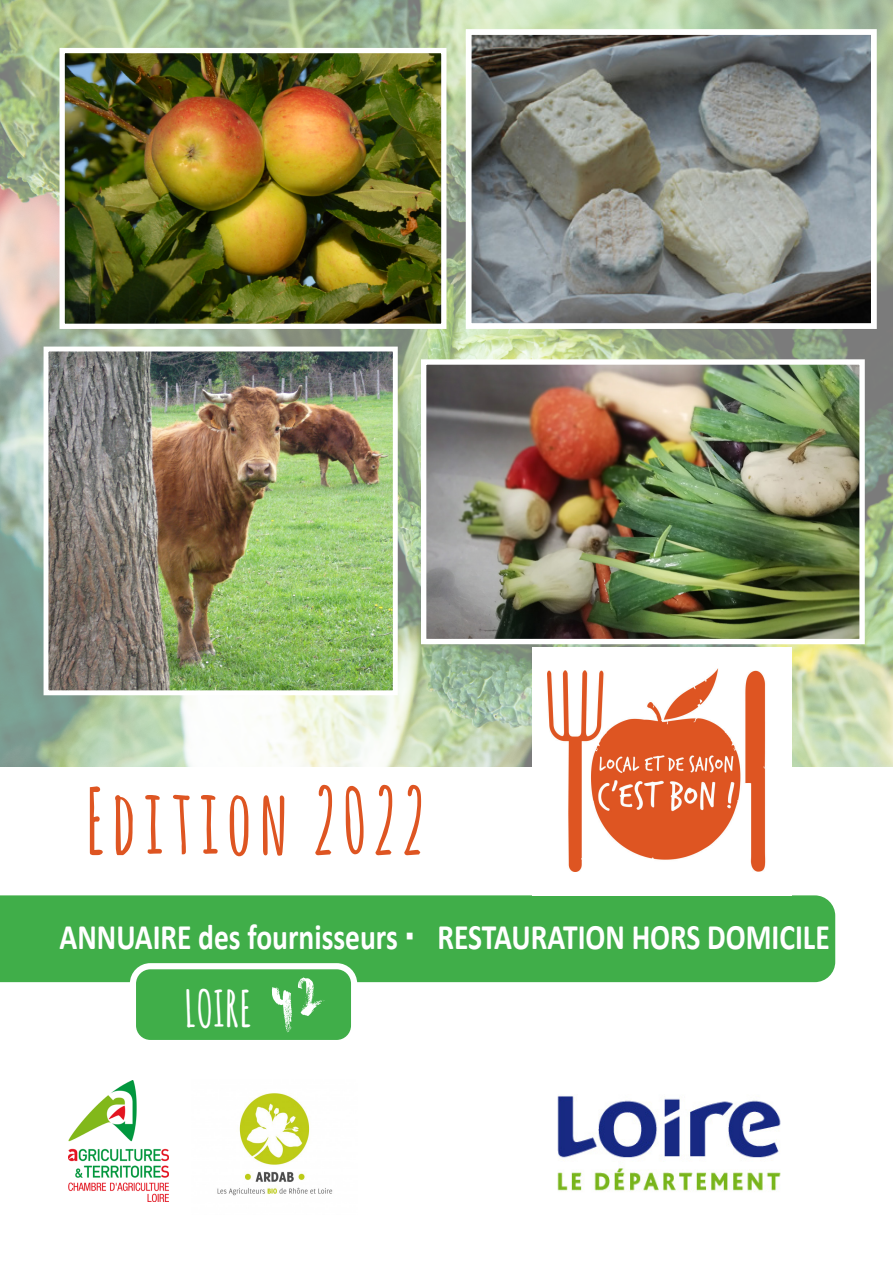
<style>
.page{position:relative;width:893px;height:1263px;background:#fff}
.page>*{position:absolute;margin:0;border:0;box-sizing:border-box;transform-origin:0 0}
.t1{font:700 90px "Amatic SC";letter-spacing:.09em;color:#de5522;scale:.86 1}
.t2{font:700 49.5px "Amatic SC";color:#fff}
.t3{font:700 36px "Calibri";color:#fff;scale:.82 1}
</style>
<div class="page">
<img style="left:0;top:0;width:893px;height:766px">
<div style="left:0;top:895px;width:835px;height:87px;background:#40ae49"></div>
<div style="left:133px;top:966px;width:221px;height:77px;background:#40ae49;border-radius:17px"></div>
<div style="left:130px;top:963px;width:227px;height:83px;border:6px solid #fff;border-radius:17px"></div>
<img style="left:68px;top:1080px;width:100px;height:121px">
<img style="left:217px;top:1093px;width:116px;height:103px">
<img style="left:473px;top:36px;width:397px;height:286px">
<div style="left:466px;top:29px;width:411px;height:300px;border:6px solid #fff"></div>
<img style="left:427px;top:365px;width:432px;height:273px">
<div style="left:421px;top:359px;width:444px;height:285px;border:5px solid #fff"></div>
<img style="left:50px;top:353px;width:342px;height:336px">
<div style="left:44px;top:347px;width:354px;height:348px;border:5px solid #fff"></div>
<img style="left:66px;top:54px;width:374px;height:269px">
<div style="left:60px;top:48px;width:386px;height:281px;border:5px solid #fff"></div>
<div style="left:533px;top:647px;width:259px;height:248px;background:#fff"></div>
<img style="left:548px;top:668px;width:218px;height:204px">
<img style="left:557px;top:1095px;width:224px;height:97px">
<svg style="left:407px;top:932px;width:6px;height:8px"></svg>
<svg style="left:415px;top:949px;width:30px;height:1px"></svg>
<p class="t1" style="left:86px;top:757px;width:395px">Edition 2022</p>
<p class="t3" style="left:60px;top:914px;width:941px">ANNUAIRE des fournisseurs RESTAURATION HORS DOMICILE</p>
<p class="t2" style="left:185px;top:973px;width:69px">LOIRE</p>
</div>
